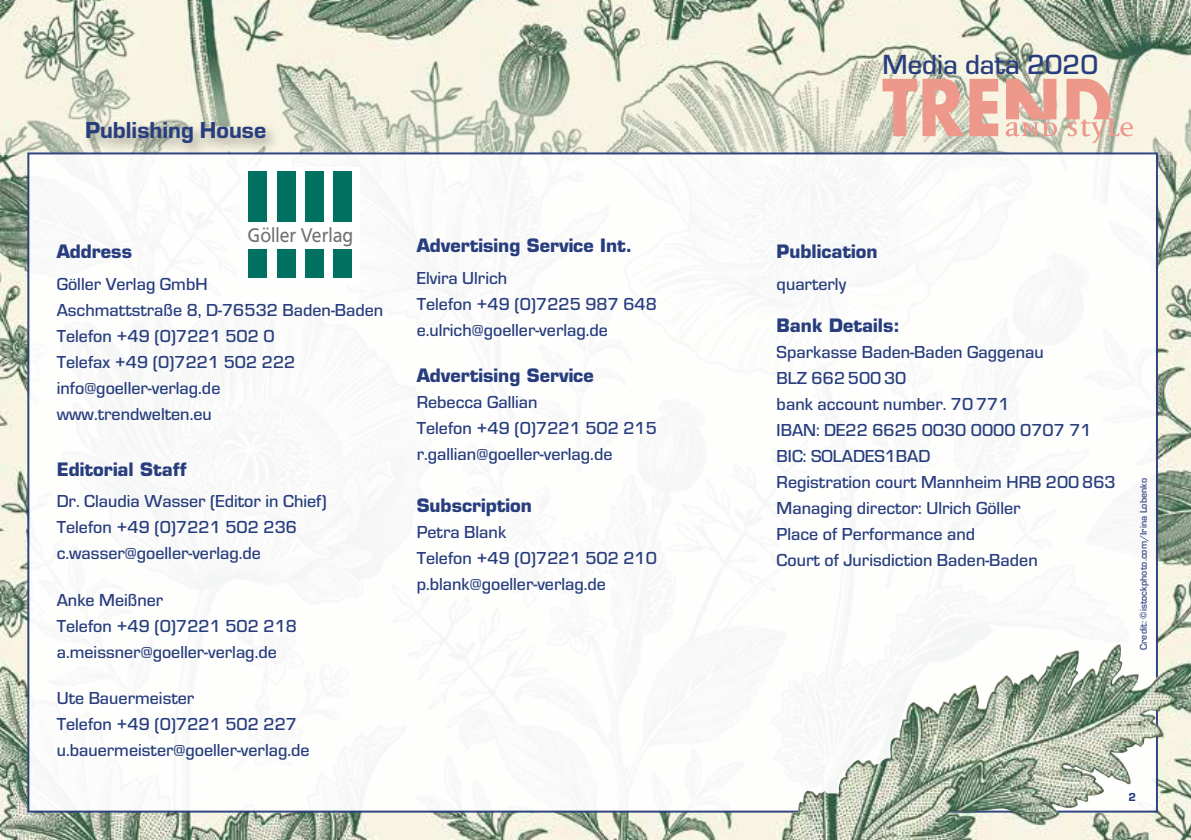
<style>
.page{position:relative;width:1191px;height:840px;background:#fff}
.page>*{position:absolute;margin:0;border:0;box-sizing:border-box;transform-origin:0 0}
.t1{font:500 28.6px "Eurostile T";color:#273d7d}
.t2{font:800 24px "Eurostile T";color:#273d7d}
.t3{font:20.6px "Frutus T";color:#6f7172;scale:.91 1}
.t4{font:500 18px/26px "Eurostile T";color:#273d7d}
.t5{font:700 18px "Eurostile";color:#273d7d}
.t6{font:800 12px "Eurostile T";color:#273d7d}
.t7{font:500 10px "Eurostile T";color:#273d7d}
</style>
<div class="page">
<img style="left:0;top:0;width:1191px;height:839px">
<svg style="left:0;top:51px;width:1191px;height:103px;background:#dedfcd"></svg>
<svg style="left:1066px;top:79px;width:66px;height:64px;background:#e5c6b6"></svg>
<svg style="left:1005px;top:79px;width:52px;height:57px;background:#e3b0a2"></svg>
<svg style="left:882px;top:79px;width:116px;height:57px;background:#e7b3a4"></svg>
<div style="left:27px;top:152px;width:1131px;height:660px;background:#fff;border:2px solid #273d7d"></div>
<div style="left:248px;top:171px;width:19px;height:50px;background:#007161"></div>
<div style="left:333px;top:171px;width:19px;height:50px;background:#007161"></div>
<div style="left:305px;top:171px;width:19px;height:50px;background:#007161"></div>
<div style="left:277px;top:171px;width:18px;height:50px;background:#007161"></div>
<div style="left:248px;top:249px;width:19px;height:28px;background:#007161"></div>
<div style="left:277px;top:249px;width:18px;height:28px;background:#007161"></div>
<div style="left:305px;top:249px;width:19px;height:28px;background:#007161"></div>
<div style="left:333px;top:249px;width:19px;height:28px;background:#007161"></div>
<div style="left:82px;top:116px;width:199px;height:43px;background:#000;opacity:.35"></div>
<img style="left:782px;top:650px;width:324px;height:189px">
<h2 class="t2" style="left:85px;top:116px;width:183px">Publishing House</h2>
<p class="t3" style="left:247px;top:222px;width:118px">Göller Verlag</p>
<p class="t5" style="left:57px;top:240px;width:77px">Address</p>
<p class="t4" style="left:57px;top:270px;width:328px">Göller Verlag GmbH<br>Aschmattstraße 8, D-76532 Baden-Baden<br>Telefon +49 (0)7221 502 0<br>Telefax +49 (0)7221 502 222 info@goeller-verlag.de<br>www.trendwelten.eu</p>
<p class="t5" style="left:57px;top:457px;width:132px">Editorial Staff</p>
<p class="t4" style="left:57px;top:488px;width:271px">Dr. Claudia Wasser (Editor in Chief)<br>Telefon +49 (0)7221 502 236 c.wasser@goeller-verlag.de</p>
<p class="t4" style="left:57px;top:586px;width:242px">Anke Meißner<br>Telefon +49 (0)7221 502 218 a.meissner@goeller-verlag.de</p>
<p class="t4" style="left:57px;top:684px;width:254px">Ute Bauermeister<br>Telefon +49 (0)7221 502 227 u.bauermeister@goeller-verlag.de</p>
<p class="t5" style="left:417px;top:234px;width:217px">Advertising Service Int.</p>
<p class="t4" style="left:417px;top:264px;width:242px">Elvira Ulrich<br>Telefon +49 (0)7225 987 648 e.ulrich@goeller-verlag.de</p>
<p class="t5" style="left:417px;top:364px;width:178px">Advertising Service</p>
<p class="t4" style="left:417px;top:388px;width:242px">Rebecca Gallian<br>Telefon +49 (0)7221 502 215 r.gallian@goeller-verlag.de</p>
<p class="t5" style="left:417px;top:493px;width:117px">Subscription</p>
<p class="t4" style="left:417px;top:518px;width:242px">Petra Blank<br>Telefon +49 (0)7221 502 210 p.blank@goeller-verlag.de</p>
<h1 class="t1" style="left:882px;top:47px;width:217px">Media data 2020</h1>
<p class="t5" style="left:776px;top:240px;width:102px">Publication</p>
<p class="t4" style="left:776px;top:270px;width:71px">quarterly</p>
<p class="t5" style="left:776px;top:314px;width:125px">Bank Details:</p>
<p class="t4" style="left:776px;top:338px;width:340px">Sparkasse Baden-Baden Gaggenau<br>BLZ 662 500 30<br>bank account number. 70 771<br>IBAN: DE22 6625 0030 0000 0707 71<br>BIC: SOLADES1BAD<br>Registration court Mannheim HRB 200 863<br>Managing director: Ulrich Göller<br>Place of Performance and<br>Court of Jurisdiction Baden-Baden</p>
<p class="t7" style="left:1137px;top:649px;width:173px;rotate:-90deg">Credit: ©istockphoto.com/Irina Lobenko</p>
<p class="t6" style="left:1128px;top:789px;width:9px">2</p>
</div>
